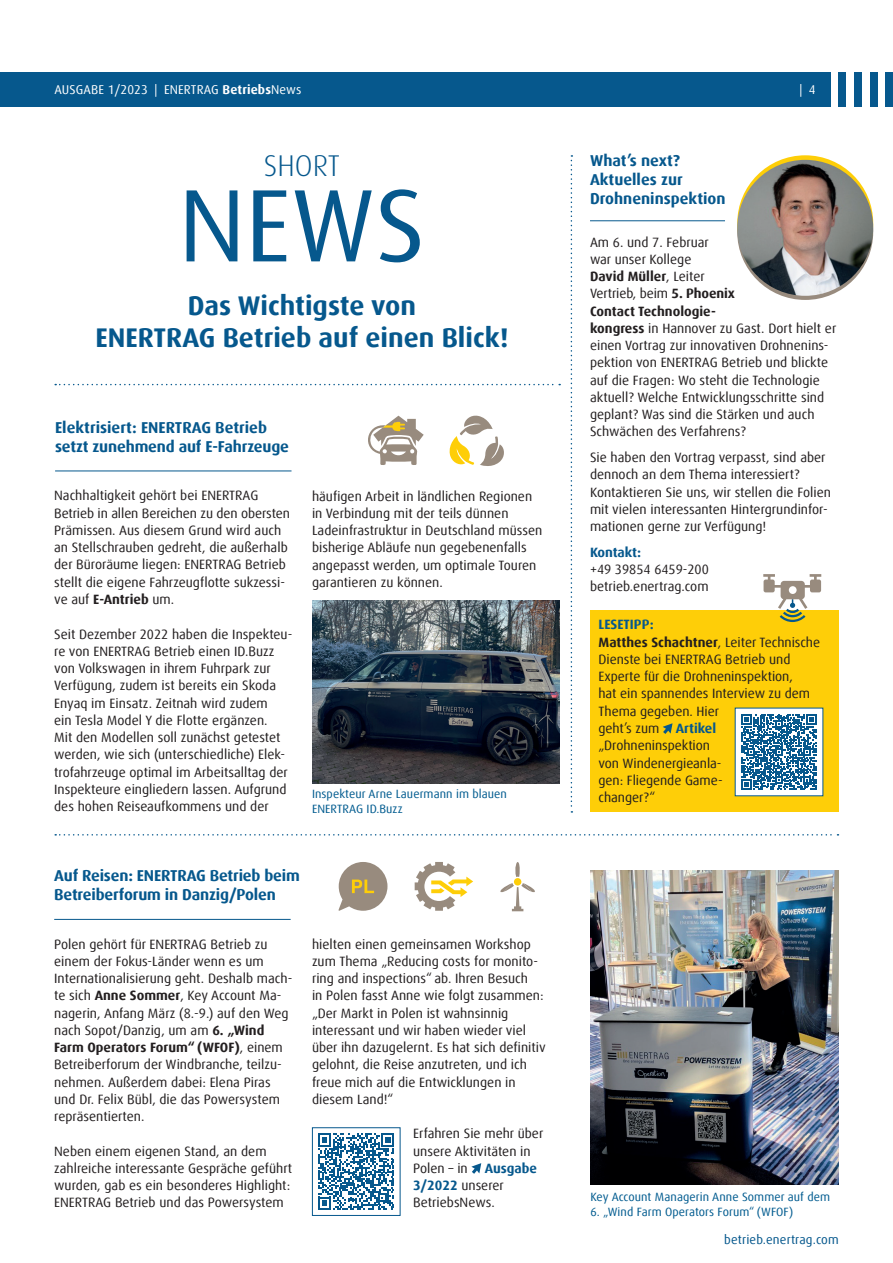
<style>
.page{position:relative;width:893px;height:1263px;background:#fff}
.page>*{position:absolute;margin:0;border:0;box-sizing:border-box;transform-origin:0 0}
.t1{font:103.2px "Dax Offc";color:#06588d}
.t2{font:300 30px "Dax";color:#06588d}
.t3{font:700 27px/32.4px "Dax Offc";color:#06588d;text-align:center}
.t4{font:700 15.75px/18.9px "Dax Offc";letter-spacing:-.01em;color:#06588d}
.t5{font:13.5px/17.2px "Dax Offc";color:#231f20}
.t6{font:700 13.5px "Dax Offc";letter-spacing:-.01em;color:#06588d}
.t7{font:12.75px "Dax Offc";letter-spacing:.01em;color:#fff}
.t8{font:12.75px "Dax Offc";letter-spacing:.01em;color:#06588d}
.t9{font:12px/14.4px "Dax Offc";letter-spacing:.005em;color:#005b8f}
.s1{font-weight:700}
.s2{font-weight:700;color:#06588d}
</style>
<div class="page">
<div style="left:0;top:72px;width:831px;height:34px;background:#06588d"></div>
<div style="left:885px;top:72px;width:8px;height:34px;background:#06588d"></div>
<div style="left:870px;top:72px;width:7px;height:34px;background:#06588d"></div>
<div style="left:854px;top:72px;width:8px;height:34px;background:#06588d"></div>
<div style="left:839px;top:72px;width:7px;height:34px;background:#06588d"></div>
<svg style="left:500px;top:862px;width:35px;height:49px"></svg>
<div style="left:514px;top:878px;width:7px;height:7px;background:#fece08;border-radius:50%"></div>
<svg style="left:472px;top:1163px;width:9px;height:11px"></svg>
<svg style="left:571px;top:155px;width:1px;height:658px"></svg>
<svg style="left:55px;top:384px;width:505px;height:1px"></svg>
<svg style="left:55px;top:834px;width:783px;height:1px"></svg>
<hr style="left:54px;top:919px;width:237px;height:1px;background:#06588d">
<hr style="left:590px;top:220px;width:135px;height:1px;background:#06588d">
<img style="left:590px;top:870px;width:248px;height:315px">
<div style="left:590px;top:610px;width:249px;height:202px;background:#fece08"></div>
<svg style="left:663px;top:723px;width:9px;height:11px"></svg>
<div style="left:735px;top:708px;width:88px;height:88px;background:#fff"></div>
<svg style="left:741px;top:714px;width:76px;height:76px"></svg>
<svg style="left:318px;top:1133px;width:76px;height:77px"></svg>
<div style="left:312px;top:1127px;width:88px;height:89px;border:1px solid #06588d"></div>
<hr style="left:55px;top:471px;width:237px;height:1px;background:#06588d">
<img style="left:312px;top:601px;width:248px;height:182px">
<svg style="left:368px;top:416px;width:56px;height:49px"></svg>
<svg style="left:449px;top:415px;width:55px;height:51px"></svg>
<svg style="left:415px;top:862px;width:58px;height:49px"></svg>
<svg style="left:338px;top:862px;width:49px;height:49px"></svg>
<svg style="left:737px;top:164px;width:136px;height:136px"></svg>
<svg style="left:737px;top:155px;width:136px;height:136px"></svg>
<img style="left:737px;top:160px;width:136px;height:136px;border-radius:68px">
<svg style="left:763px;top:574px;width:58px;height:48px"></svg>
<p class="t7" style="left:54px;top:81px;width:249px">AUSGABE 1/2023 | ENERTRAG <span class="s1">Betriebs</span>News</p>
<p class="t7" style="left:800px;top:82px;width:18px">| 4</p>
<h2 class="t2" style="left:264px;top:150px;width:78px">SHORT</h2>
<h1 class="t1" style="left:179px;top:160px;width:248px">NEWS</h1>
<h3 class="t3" style="left:95px;top:290px;width:415px">Das Wichtigste von<br>ENERTRAG Betrieb auf einen Blick!</h3>
<p class="t4" style="left:55px;top:419px;width:235px">Elektrisiert: ENERTRAG Betrieb setzt zunehmend auf E-Fahrzeuge</p>
<p class="t5" style="left:54px;top:487px;width:237px">Nachhaltigkeit gehört bei ENERTRAG Betrieb in allen Bereichen zu den obersten Prämissen. Aus diesem Grund wird auch an Stellschrauben gedreht, die außerhalb der Büroräume liegen: ENERTRAG Betrieb stellt die eigene Fahrzeugflotte sukzessi&shy;ve auf <span class="s1">E-Antrieb</span> um.</p>
<p class="t5" style="left:54px;top:625px;width:240px">Seit Dezember 2022 haben die Inspekteu&shy;re von ENERTRAG Betrieb einen ID.Buzz von Volkswagen in ihrem Fuhrpark zur Verfügung, zudem ist bereits ein Skoda Enyaq im Einsatz. Zeitnah wird zudem<br>ein Tesla Model Y die Flotte ergänzen.<br>Mit den Modellen soll zunächst getestet werden, wie sich (unterschiedliche) Elek&shy;trofahrzeuge optimal im Arbeitsalltag der Inspekteure eingliedern lassen. Aufgrund des hohen Reiseaufkommens und der</p>
<p class="t5" style="left:312px;top:487px;width:232px">häufigen Arbeit in ländlichen Regionen in Verbindung mit der teils dünnen Ladeinfrastruktur in Deutschland müssen bisherige Abläufe nun gegebenenfalls angepasst werden, um optimale Touren garantieren zu können.</p>
<p class="t9" style="left:312px;top:787px;width:196px">Inspekteur Arne Lauermann im blauen<br>ENERTRAG ID.Buzz</p>
<p class="t4" style="left:54px;top:866px;width:247px">Auf Reisen: ENERTRAG Betrieb beim<br>Betreiberforum in Danzig/Polen</p>
<p class="t5" style="left:54px;top:935px;width:240px">Polen gehört für ENERTRAG Betrieb zu einem der Fokus-Länder wenn es um Internationalisierung geht. Deshalb mach&shy;te sich <span class="s1">Anne Sommer</span>, Key Account Ma&shy;nagerin, Anfang März (8.-9.) auf den Weg nach Sopot/Danzig, um am <span class="s1">6. „Wind Farm Operators Forum“ (WFOF)</span>, einem Betreiberforum der Windbranche, teilzu&shy;nehmen. Außerdem dabei: Elena Piras und Dr. Felix Bübl, die das Powersystem repräsentierten.</p>
<p class="t5" style="left:54px;top:1142px;width:239px">Neben einem eigenen Stand, an dem zahlreiche interessante Gespräche geführt wurden, gab es ein besonderes Highlight:<br>ENERTRAG Betrieb und das Powersystem</p>
<p class="t5" style="left:312px;top:935px;width:235px">hielten einen gemeinsamen Workshop zum Thema „Reducing costs for monito&shy;ring and inspections“ ab. Ihren Besuch<br>in Polen fasst Anne wie folgt zusammen: „Der Markt in Polen ist wahnsinnig interessant und wir haben wieder viel über ihn dazugelernt. Es hat sich definitiv gelohnt, die Reise anzutreten, und ich freue mich auf die Entwicklungen in diesem Land!“</p>
<p class="t5" style="left:413px;top:1125px;width:132px">Erfahren Sie mehr über unsere Aktivitäten in<br>Polen – in <span class="s2">Ausgabe<br>3/2022</span> unserer<br>BetriebsNews.</p>
<p class="t4" style="left:590px;top:151px;width:137px">What’s next?<br>Aktuelles zur<br>Drohneninspektion</p>
<p class="t5" style="left:590px;top:233px;width:248px">Am 6. und 7. Februar<br>war unser Kollege<br><span class="s1">David Müller</span>, Leiter<br>Vertrieb, beim <span class="s1">5. Phoenix<br>Contact Technologie-<br>kongress</span> in Hannover zu Gast. Dort hielt er einen Vortrag zur innovativen Drohnenins&shy;pektion von ENERTRAG Betrieb und blickte auf die Fragen: Wo steht die Technologie aktuell? Welche Entwicklungsschritte sind geplant? Was sind die Stärken und auch<br>Schwächen des Verfahrens?</p>
<p class="t5" style="left:590px;top:449px;width:243px">Sie haben den Vortrag verpasst, sind aber dennoch an dem Thema interessiert?<br>Kontaktieren Sie uns, wir stellen die Folien mit vielen interessanten Hintergrundinfor&shy;mationen gerne zur Verfügung!</p>
<p class="t6" style="left:590px;top:544px;width:53px">Kontakt:</p>
<p class="t5" style="left:590px;top:561px;width:120px">+49 39854 6459-200 betrieb.enertrag.com</p>
<p class="t5" style="left:598px;top:616px;width:223px"><span class="s2">LESETIPP:<br></span><span class="s1">Matthes Schachtner</span>, Leiter Technische<br>Dienste bei ENERTRAG Betrieb und<br>Experte für die Drohneninspektion,<br>hat ein spannendes Interview zu dem<br>Thema gegeben. Hier<br>geht’s zum <span class="s2">Artikel </span>„Drohneninspektion<br>von Windenergieanla-<br>gen: Fliegende Game-<br>changer?“</p>
<p class="t9" style="left:590px;top:1190px;width:241px">Key Account Managerin Anne Sommer auf dem</p>
<p class="t9" style="left:590px;top:1204px;width:204px">6. „Wind Farm Operators Forum“ (WFOF)</p>
<p class="t8" style="left:724px;top:1231px;width:116px">betrieb.enertrag.com</p>
</div>
